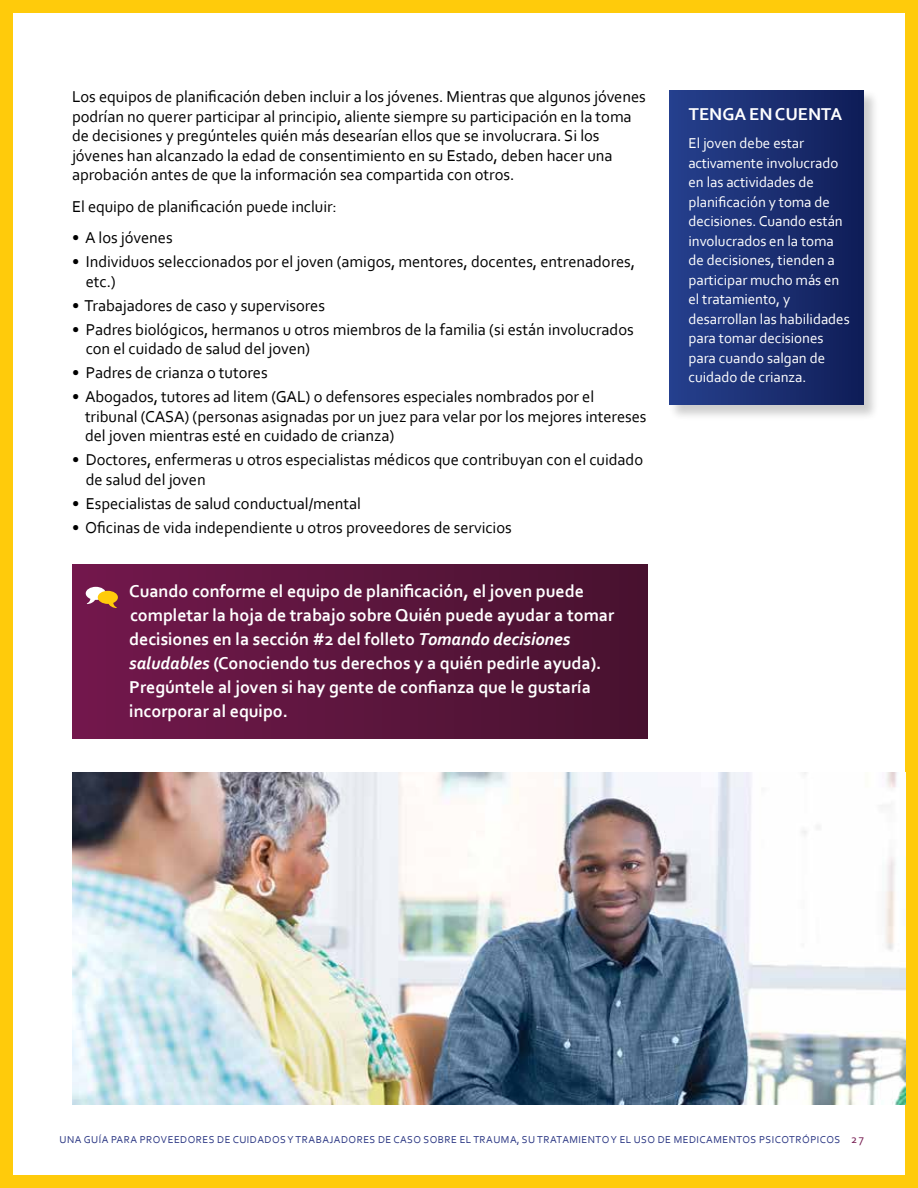
<style>
.page{position:relative;width:918px;height:1188px;background:#fff}
.page>*{position:absolute;margin:0;border:0;box-sizing:border-box;transform-origin:0 0}
.t1{font:700 18px/24px "Corbel";letter-spacing:-.005em;color:#fff}
.t2{font:16.5px/19.5px "Corbel";letter-spacing:-.005em;color:#000}
.t3{font:15px/19.5px "Corbel";letter-spacing:-.005em;color:#fff}
.t4{font:10.5px "Corbel";letter-spacing:.045em;color:#2a3683}
.s1{font-style:italic}
.s2{font-size:12px;color:#73174d}
</style>
<div class="page">
<div style="left:0;top:0;width:918px;height:13px;background:#ffcb0b"></div>
<div style="left:905px;top:0;width:13px;height:1188px;background:#ffcb0b"></div>
<div style="left:0;top:1175px;width:918px;height:13px;background:#ffcb0b"></div>
<div style="left:72px;top:565px;width:576px;height:174px;background:linear-gradient(to right,#73184c,#47122f)"></div>
<svg style="left:84px;top:587px;width:35px;height:22px"></svg>
<div style="left:668px;top:89px;width:212px;height:332px;background:#000;opacity:.2"></div>
<div style="left:669px;top:90px;width:195px;height:315px;background:linear-gradient(to right,#26418e,#101d57)"></div>
<div style="left:0;top:0;width:13px;height:1188px;background:#ffcb0b"></div>
<img style="left:72px;top:772px;width:833px;height:333px">
<p class="t2" style="left:72px;top:87px;width:575px">Los equipos de planificación deben incluir a los jóvenes. Mientras que algunos jóvenes podrían no querer participar al principio, aliente siempre su participación en la toma de decisiones y pregúnteles quién más desearían ellos que se involucrara. Si los jóvenes han alcanzado la edad de consentimiento en su Estado, deben hacer una aprobación antes de que la información sea compartida con otros.</p>
<p class="t2" style="left:72px;top:196px;width:266px">El equipo de planificación puede incluir:</p>
<p class="t2" style="left:72px;top:228px;width:102px">• A los jóvenes</p>
<p class="t2" style="left:86px;top:252px;width:551px;text-indent:-14px">• Individuos seleccionados por el joven (amigos, mentores, docentes, entrenadores, etc.)</p>
<p class="t2" style="left:72px;top:295px;width:255px">• Trabajadores de caso y supervisores</p>
<p class="t2" style="left:86px;top:319px;width:550px;text-indent:-14px">• Padres biológicos, hermanos u otros miembros de la familia (si están involucrados con el cuidado de salud del joven)</p>
<p class="t2" style="left:72px;top:363px;width:197px">• Padres de crianza o tutores</p>
<p class="t2" style="left:85px;top:387px;width:563px;text-indent:-13px">• Abogados, tutores ad litem (GAL) o defensores especiales nombrados por el tribunal (CASA) (personas asignadas por un juez para velar por los mejores intereses del joven mientras esté en cuidado de crianza)</p>
<p class="t2" style="left:86px;top:450px;width:559px;text-indent:-14px">• Doctores, enfermeras u otros especialistas médicos que contribuyan con el cuidado de salud del joven</p>
<p class="t2" style="left:72px;top:493px;width:291px">• Especialistas de salud conductual/mental</p>
<p class="t2" style="left:72px;top:517px;width:441px">• Oficinas de vida independiente u otros proveedores de servicios</p>
<p class="t1" style="left:129px;top:579px;width:487px">Cuando conforme el equipo de planificación, el joven puede completar la hoja de trabajo sobre Quién puede ayudar a tomar decisiones en la sección #2 del folleto <span class="s1">Tomando decisiones saludables</span> (Conociendo tus derechos y a quién pedirle ayuda).<br>Pregúntele al joven si hay gente de confianza que le gustaría incorporar al equipo.</p>
<h4 class="t1" style="left:689px;top:101px;width:155px">TENGA EN CUENTA</h4>
<p class="t3" style="left:688px;top:133px;width:163px">El joven debe estar activamente involucrado en las actividades de planificación y toma de decisiones. Cuando están involucrados en la toma de decisiones, tienden a participar mucho más en el tratamiento, y desarrollan las habilidades para tomar decisiones para cuando salgan de cuidado de crianza.</p>
<p class="t4" style="left:60px;top:1133px;width:806px">UNA GUÍA PARA PROVEEDORES DE CUIDADOS Y TRABAJADORES DE CASO SOBRE EL TRAUMA, SU TRATAMIENTO Y EL USO DE MEDICAMENTOS PSICOTRÓPICOS <span class="s2">27</span></p>
</div>
